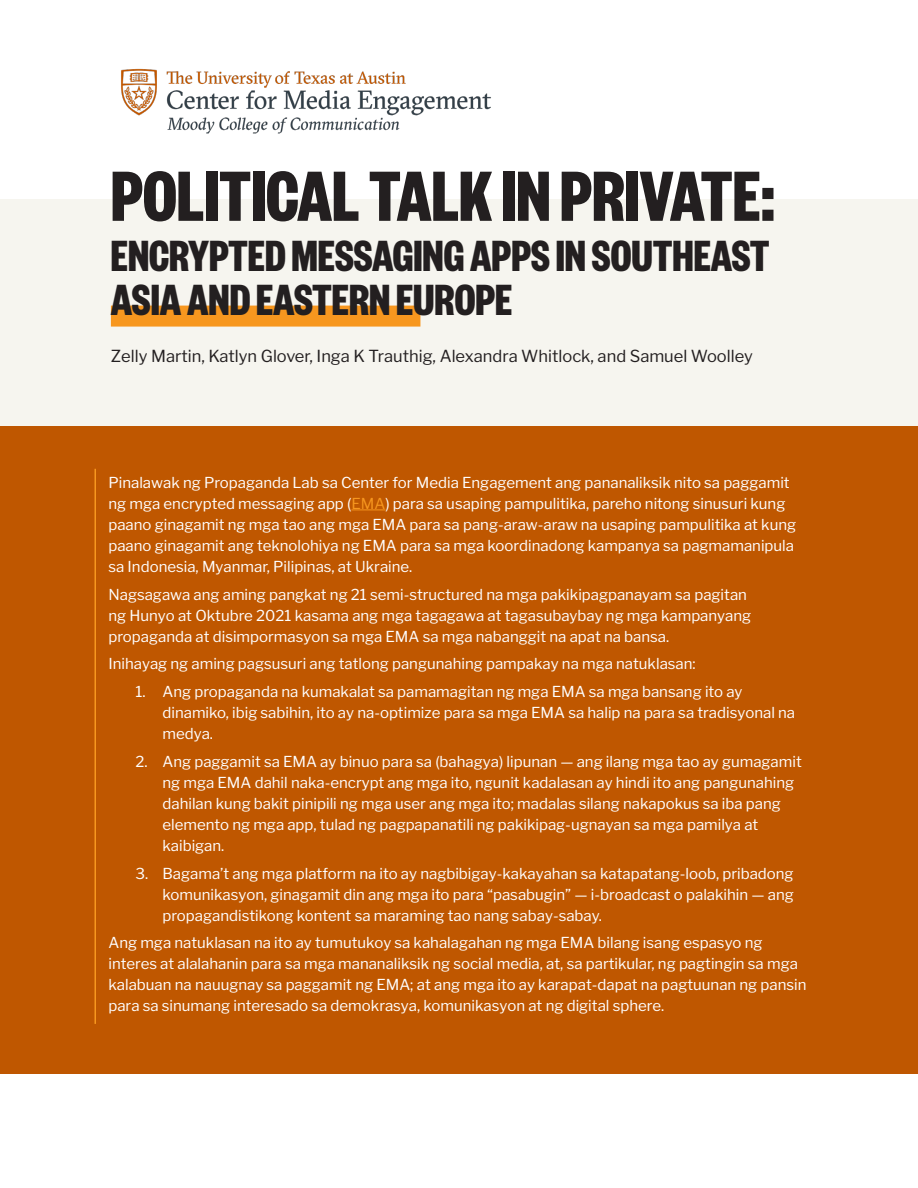
<style>
.page{position:relative;width:918px;height:1188px;background:#fff}
.page>*{position:absolute;margin:0;border:0;box-sizing:border-box;transform-origin:0 0}
.t1{font:700 78px "Founders Grotesk X Cond";color:#231f20}
.t2{font:700 48px/43.5px "Founders Grotesk X Cond";color:#231f20}
.t3{font:16.5px "Libre Franklin";color:#231f20}
.t4{font:15px/21px "Libre Franklin";color:#fff}
.s1{color:#f7971f}
</style>
<div class="page">
<div style="left:0;top:199px;width:918px;height:818px;background:#f6f5ef"></div>
<div style="left:0;top:426px;width:918px;height:648px;background:#bf5700"></div>
<div style="left:111px;top:306px;width:309px;height:21px;background:#f7971f"></div>
<hr style="left:351px;top:510px;width:34px;height:1px;background:#f7971f">
<hr style="left:94px;top:469px;width:2px;height:555px;background:#f7971f">
<img style="left:121px;top:68px;width:370px;height:66px">
<p class="t1" style="left:111px;top:147px;width:666px">POLITICAL TALK IN PRIVATE:</p>
<p class="t2" style="left:111px;top:231px;width:660px">ENCRYPTED MESSAGING APPS IN SOUTHEAST<br>ASIA AND EASTERN EUROPE</p>
<p class="t3" style="left:111px;top:346px;width:644px">Zelly Martin, Katlyn Glover, Inga K Trauthig, Alexandra Whitlock, and Samuel Woolley</p>
<p class="t4" style="left:108px;top:472px;width:689px">Pinalawak ng Propaganda Lab sa Center for Media Engagement ang pananaliksik nito sa paggamit ng mga encrypted messaging app (<span class="s1">EMA</span>) para sa usaping pampulitika, pareho nitong sinusuri kung paano ginagamit ng mga tao ang mga EMA para sa pang-araw-araw na usaping pampulitika at kung paano ginagamit ang teknolohiya ng EMA para sa mga koordinadong kampanya sa pagmamanipula sa Indonesia, Myanmar, Pilipinas, at Ukraine.</p>
<p class="t4" style="left:108px;top:584px;width:644px">Nagsagawa ang aming pangkat ng 21 semi-structured na mga pakikipagpanayam sa pagitan ng Hunyo at Oktubre 2021 kasama ang mga tagagawa at tagasubaybay ng mga kampanyang propaganda at disimpormasyon sa mga EMA sa mga nabanggit na apat na bansa.</p>
<p class="t4" style="left:108px;top:653px;width:589px">Inihayag ng aming pagsusuri ang tatlong pangunahing pampakay na mga natuklasan:</p>
<p class="t4" style="left:162px;top:681px;width:634px;text-indent:-27px">1. Ang propaganda na kumakalat sa pamamagitan ng mga EMA sa mga bansang ito ay dinamiko, ibig sabihin, ito ay na-optimize para sa mga EMA sa halip na para sa tradisyonal na medya.</p>
<p class="t4" style="left:162px;top:751px;width:641px;text-indent:-27px">2. Ang paggamit sa EMA ay binuo para sa (bahagya) lipunan — ang ilang mga tao ay gumagamit ng mga EMA dahil naka-encrypt ang mga ito, ngunit kadalasan ay hindi ito ang pangunahing dahilan kung bakit pinipili ng mga user ang mga ito; madalas silang nakapokus sa iba pang elemento ng mga app, tulad ng pagpapanatili ng pakikipag-ugnayan sa mga pamilya at kaibigan.</p>
<p class="t4" style="left:162px;top:863px;width:633px;text-align:justify;text-indent:-27px">3. Bagama’t ang mga platform na ito ay nagbibigay-kakayahan sa katapatang-loob, pribadong komunikasyon, ginagamit din ang mga ito para “pasabugin” — i-broadcast o palakihin — ang propagandistikong kontent sa maraming tao nang sabay-sabay.</p>
<p class="t4" style="left:108px;top:932px;width:700px">Ang mga natuklasan na ito ay tumutukoy sa kahalagahan ng mga EMA bilang isang espasyo ng interes at alalahanin para sa mga mananaliksik ng social media, at, sa partikular, ng pagtingin sa mga kalabuan na nauugnay sa paggamit ng EMA; at ang mga ito ay karapat-dapat na pagtuunan ng pansin para sa sinumang interesado sa demokrasya, komunikasyon at ng digital sphere.</p>
</div>
